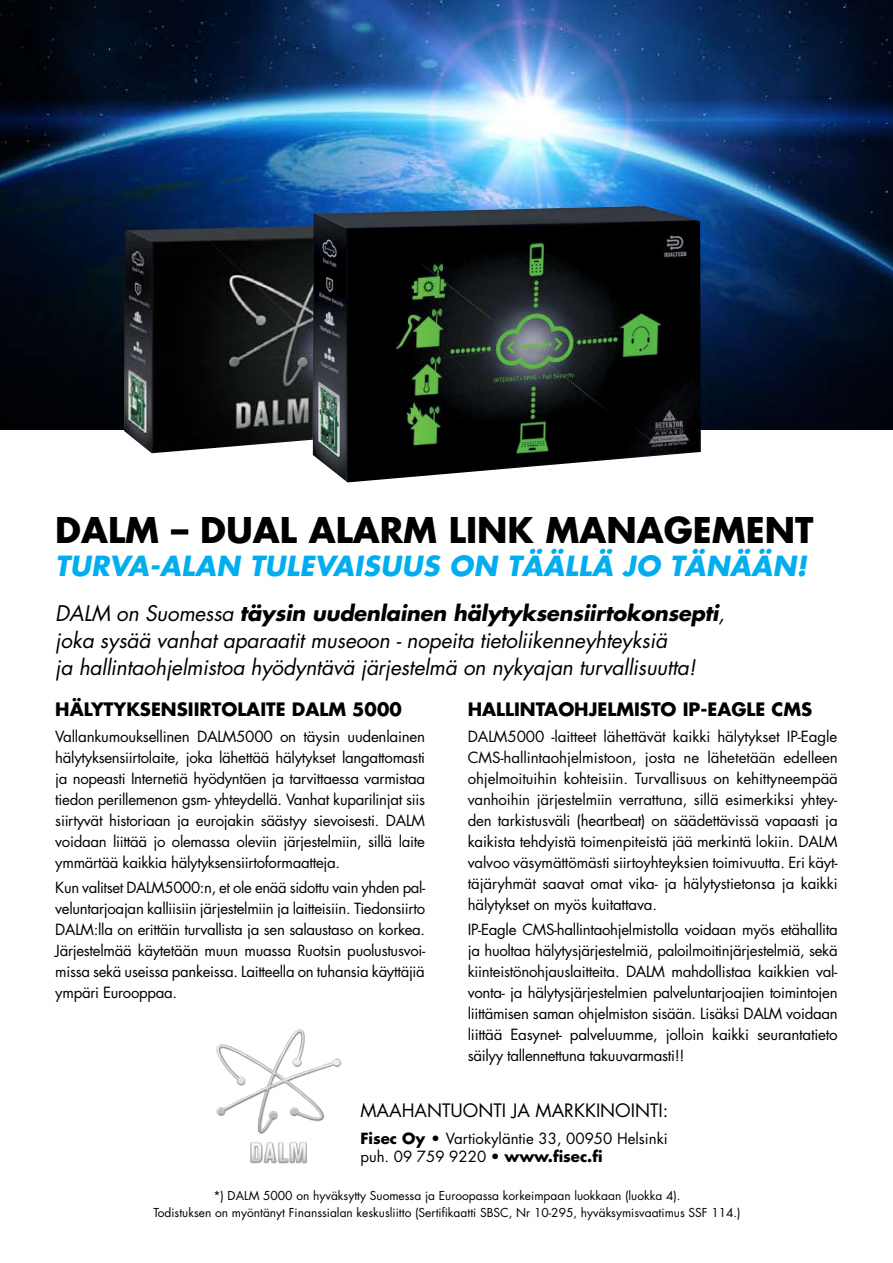
<style>
.page{position:relative;width:893px;height:1263px;background:#fff}
.page>*{position:absolute;margin:0;border:0;box-sizing:border-box;transform-origin:0 0}
.t1{font:700 34.5px "Futura";color:#000}
.t2{font:italic 700 27px "Futura";letter-spacing:.01em;color:#00aeef}
.t3{font:italic 21px/27px "Futura";letter-spacing:-.01em;color:#000}
.t4{font:700 18px "Futura";color:#000}
.t5{font:18px "Futura";color:#000}
.t6{font:15px/21px "Futura";letter-spacing:-.02em;color:#000;text-align:justify}
.t7{font:15px/18px "Futura";color:#000}
.t8{font:12px/16.5px "Futura";color:#000;text-align:center}
.s1{font-weight:700}
</style>
<div class="page">
<img style="left:0;top:0;width:893px;height:429px">
<img style="left:216px;top:1029px;width:126px;height:135px">
<img style="left:124px;top:224px;width:189px;height:229px">
<img style="left:313px;top:206px;width:388px;height:276px">
<h1 class="t1" style="left:55px;top:508px;width:760px">DALM – DUAL ALARM LINK MANAGEMENT</h1>
<h2 class="t2" style="left:55px;top:548px;width:753px">Turva-alan tulevaisuus on täällä jo tänään!</h2>
<h3 class="t3" style="left:55px;top:600px;width:671px">DALM on Suomessa <span class="s1">täysin uudenlainen hälytyksensiirtokonsepti</span>, joka sysää vanhat aparaatit museoon - nopeita tietoliikenneyhteyksiä<br>ja hallintaohjelmistoa hyödyntävä järjestelmä on nykyajan turvallisuutta!</h3>
<p class="t4" style="left:55px;top:698px;width:142px">HÄLYTYKSEN SIIRT</p>
<p class="t4" style="left:221px;top:698px;width:27px">OLAITE</p>
<p class="t4" style="left:292px;top:698px;width:111px">DALM 5000</p>
<p class="t6" style="left:55px;top:726px;width:371px">Vallankumouksellinen DALM5000 on täysin uudenlainen hälytyksensiirtolaite, joka lähettää hälytykset langattomasti ja nopeasti Internetiä hyödyntäen ja tarvittaessa varmistaa tiedon perillemenon gsm- yhteydellä. Vanhat kuparilinjat siis siirtyvät historiaan ja eurojakin säästyy sievoisesti. DALM voidaan liittää jo olemassa oleviin järjestelmiin, sillä laite ymmärtää kaikkia hälytyksensiirtoformaatteja.</p>
<p class="t6" style="left:55px;top:877px;width:372px">Kun valitset DALM5000:n, et ole enää sidottu vain yhden pal&shy;veluntarjoajan kalliisiin järjestelmiin ja laitteisiin. Tiedonsiirto DALM:lla on erittäin turvallista ja sen salaustaso on korkea.<br>Järjestelmää käytetään muun muassa Ruotsin puolustusvoi&shy;missa sekä useissa pankeissa. Laitteella on tuhansia käyttäjiä ympäri Eurooppaa.</p>
<p class="t4" style="left:468px;top:698px;width:27px">HALLINTA</p>
<p class="t4" style="left:558px;top:698px;width:51px">OHJELMI</p>
<p class="t4" style="left:640px;top:698px;width:91px">STO IP-EAGLE</p>
<p class="t4" style="left:772px;top:698px;width:41px">CMS</p>
<p class="t6" style="left:468px;top:726px;width:372px">DALM5000 -laitteet lähettävät kaikki hälytykset IP-Eagle CMS-hallintaohjelmistoon, josta ne lähetetään edelleen ohjelmoituihin kohteisiin. Turvallisuus on kehittyneempää vanhoihin järjestelmiin verrattuna, sillä esimerkiksi yhtey&shy;den tarkistusväli (heartbeat) on säädettävissä vapaasti ja kaikista tehdyistä toimenpiteistä jää merkintä lokiin. DALM valvoo väsymättömästi siirtoyhteyksien toimivuutta. Eri käyt&shy;täjäryhmät saavat omat vika- ja hälytystietonsa ja kaikki hälytykset on myös kuitattava.</p>
<p class="t6" style="left:468px;top:919px;width:371px">IP-Eagle CMS-hallintaohjelmistolla voidaan myös etähallita ja huoltaa hälytysjärjestelmiä, paloilmoitinjärjestelmiä, sekä kiinteistönohjauslaitteita. DALM mahdollistaa kaikkien val&shy;vonta- ja hälytysjärjestelmien palveluntarjoajien toimintojen liittämisen saman ohjelmiston sisään. Lisäksi DALM voidaan liittää Easynet- palveluumme, jolloin kaikki seurantatieto säilyy tallennettuna takuuvarmasti!!</p>
<p class="t5" style="left:360px;top:1099px;width:187px">Maahantuonti ja markki</p>
<p class="t5" style="left:600px;top:1099px;width:70px">nointi :</p>
<p class="t7" style="left:360px;top:1130px;width:309px"><span class="s1">FISEC OY •</span> Vartiokyläntie 33, 00950 Helsinki puh. 09 759 9220 • <span class="s1">WWW.FISEC.FI</span></p>
<p class="t8" style="left:153px;top:1187px;width:589px">*) DALM 5000 on hyväksytty Suomessa ja Euroopassa korkeimpaan luokkaan (luokka 4).<br>Todistuksen on myöntänyt Finanssialan keskusliitto (Sertifikaatti SBSC, N r 10-295, hyväksymisvaatimus SSF 114.)</p>
</div>
